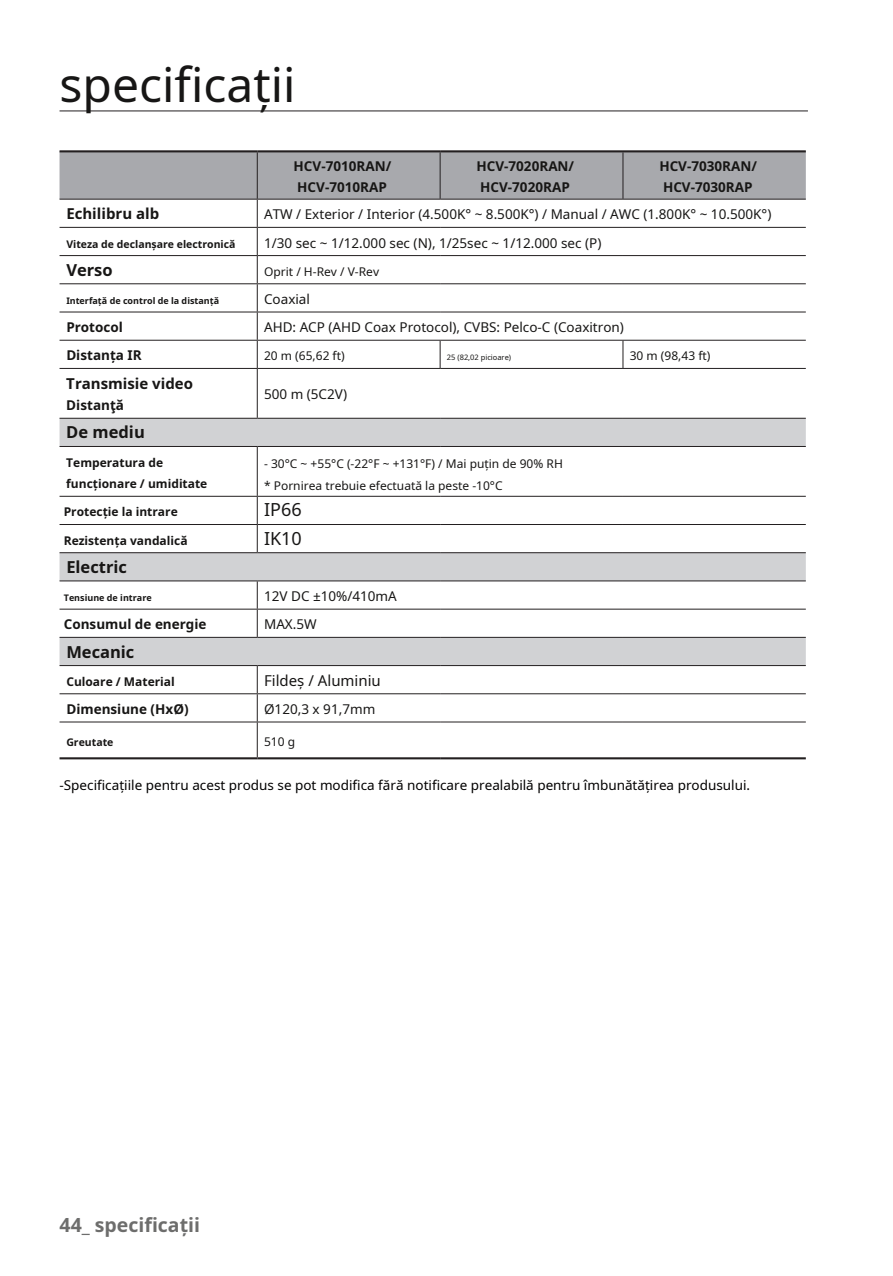
<style>
.page{position:relative;width:893px;height:1276px;background:#fff}
.page>*{position:absolute;margin:0;border:0;box-sizing:border-box;transform-origin:0 0}
.t1{font:48px "Noto Sans";color:#171615}
.t2{font:700 19.5px "Noto Sans";color:#6d6d6c}
.t3{font:18px/28.2px "Noto Sans";color:#171615}
.t4{font:700 16.5px "Noto Sans";color:#171615}
.t5{font:700 15px "Noto Sans";color:#171615}
.t6{font:15px "Noto Sans";color:#171615}
.t7{font:13.5px/28.2px "Noto Sans";color:#171615}
.t8{font:700 13.5px/21.6px "Noto Sans";color:#171615}
.t9{font:13.5px "Noto Sans";color:#020000}
.t10{font:12px/21.6px "Noto Sans";color:#171615}
.t11{font:700 12px/21.6px "Noto Sans";color:#171615}
.t12{font:700 10.5px "Noto Sans";color:#171615}
.t13{font:700 9px "Noto Sans";color:#171615}
.t14{font:7.5px "Noto Sans";color:#171615}
</style>
<div class="page">
<hr style="left:60px;top:110px;width:748px;height:1px;background:#231f20">
<svg style="left:60px;top:419px;width:746px;height:246px"></svg>
<hr style="left:623px;top:150px;width:183px;height:2px;background:#231f20">
<hr style="left:60px;top:150px;width:197px;height:2px;background:#231f20">
<hr style="left:257px;top:150px;width:183px;height:2px;background:#231f20">
<hr style="left:440px;top:150px;width:183px;height:2px;background:#231f20">
<hr style="left:60px;top:368px;width:197px;height:1px;background:#231f20">
<hr style="left:257px;top:368px;width:183px;height:1px;background:#231f20">
<hr style="left:257px;top:369px;width:1px;height:49px;background:#231f20">
<hr style="left:440px;top:368px;width:183px;height:1px;background:#231f20">
<hr style="left:623px;top:368px;width:183px;height:1px;background:#231f20">
<hr style="left:60px;top:418px;width:197px;height:1px;background:#231f20">
<hr style="left:257px;top:418px;width:183px;height:1px;background:#231f20">
<hr style="left:440px;top:418px;width:183px;height:1px;background:#231f20">
<hr style="left:623px;top:418px;width:183px;height:1px;background:#231f20">
<hr style="left:60px;top:446px;width:197px;height:1px;background:#231f20">
<hr style="left:257px;top:446px;width:183px;height:1px;background:#231f20">
<hr style="left:257px;top:447px;width:1px;height:49px;background:#231f20">
<hr style="left:440px;top:446px;width:183px;height:1px;background:#231f20">
<hr style="left:623px;top:446px;width:183px;height:1px;background:#231f20">
<hr style="left:60px;top:496px;width:197px;height:1px;background:#231f20">
<hr style="left:257px;top:496px;width:183px;height:1px;background:#231f20">
<hr style="left:440px;top:496px;width:183px;height:1px;background:#231f20">
<hr style="left:623px;top:496px;width:183px;height:1px;background:#231f20">
<hr style="left:60px;top:524px;width:197px;height:1px;background:#231f20">
<hr style="left:257px;top:524px;width:183px;height:1px;background:#231f20">
<svg style="left:257px;top:497px;width:1px;height:55px"></svg>
<hr style="left:440px;top:524px;width:183px;height:1px;background:#231f20">
<hr style="left:623px;top:524px;width:183px;height:1px;background:#231f20">
<hr style="left:60px;top:552px;width:197px;height:1px;background:#231f20">
<hr style="left:257px;top:552px;width:183px;height:1px;background:#231f20">
<hr style="left:440px;top:552px;width:183px;height:1px;background:#231f20">
<hr style="left:623px;top:552px;width:183px;height:1px;background:#231f20">
<hr style="left:60px;top:580px;width:197px;height:1px;background:#231f20">
<hr style="left:257px;top:580px;width:183px;height:1px;background:#231f20">
<hr style="left:440px;top:580px;width:183px;height:1px;background:#231f20">
<hr style="left:623px;top:580px;width:183px;height:1px;background:#231f20">
<hr style="left:60px;top:608px;width:197px;height:1px;background:#231f20">
<hr style="left:257px;top:608px;width:183px;height:1px;background:#231f20">
<svg style="left:257px;top:581px;width:1px;height:56px"></svg>
<hr style="left:440px;top:608px;width:183px;height:1px;background:#231f20">
<hr style="left:623px;top:608px;width:183px;height:1px;background:#231f20">
<hr style="left:60px;top:637px;width:197px;height:1px;background:#231f20">
<hr style="left:257px;top:637px;width:183px;height:1px;background:#231f20">
<hr style="left:440px;top:637px;width:183px;height:1px;background:#231f20">
<hr style="left:623px;top:637px;width:183px;height:1px;background:#231f20">
<hr style="left:60px;top:665px;width:197px;height:1px;background:#231f20">
<hr style="left:257px;top:665px;width:183px;height:1px;background:#231f20">
<hr style="left:440px;top:665px;width:183px;height:1px;background:#231f20">
<hr style="left:623px;top:665px;width:183px;height:1px;background:#231f20">
<hr style="left:60px;top:693px;width:197px;height:1px;background:#231f20">
<hr style="left:257px;top:693px;width:183px;height:1px;background:#231f20">
<svg style="left:257px;top:666px;width:1px;height:55px"></svg>
<hr style="left:440px;top:693px;width:183px;height:1px;background:#231f20">
<hr style="left:623px;top:693px;width:183px;height:1px;background:#231f20">
<hr style="left:60px;top:721px;width:197px;height:1px;background:#231f20">
<hr style="left:257px;top:721px;width:183px;height:1px;background:#231f20">
<hr style="left:257px;top:722px;width:1px;height:35px;background:#231f20">
<hr style="left:440px;top:721px;width:183px;height:1px;background:#231f20">
<hr style="left:623px;top:721px;width:183px;height:1px;background:#231f20">
<svg style="left:60px;top:151px;width:746px;height:217px"></svg>
<hr style="left:60px;top:757px;width:197px;height:2px;background:#231f20">
<hr style="left:257px;top:757px;width:183px;height:2px;background:#231f20">
<hr style="left:440px;top:757px;width:183px;height:2px;background:#231f20">
<hr style="left:623px;top:757px;width:183px;height:2px;background:#231f20">
<h1 class="t1" style="left:60px;top:51px;width:237px">specificații</h1>
<p class="t5" style="left:66px;top:203px;width:94px">Echilibru alb</p>
<p class="t12" style="left:66px;top:236px;width:171px">Viteza de declanșare electronică</p>
<p class="t4" style="left:66px;top:258px;width:48px">Verso</p>
<p class="t13" style="left:66px;top:294px;width:154px">Interfață de control de la distanță</p>
<p class="t8" style="left:66px;top:313px;width:77px;line-height:28.2px">Protocol<br>Distanța IR</p>
<p class="t5" style="left:66px;top:372px;width:128px">Transmisie video</p>
<p class="t8" style="left:66px;top:394px;width:59px">Distanţă</p>
<p class="t8" style="left:294px;top:154px;width:99px">HCV-7010RAN/<br>HCV-7010RAP</p>
<p class="t8" style="left:476px;top:154px;width:99px">HCV-7020RAN/<br>HCV-7020RAP</p>
<p class="t8" style="left:659px;top:154px;width:99px">HCV-7030RAN/<br>HCV-7030RAP</p>
<p class="t7" style="left:264px;top:200px;width:509px">ATW / Exterior / Interior (4.500K° ~ 8.500K°) / Manual / AWC (1.800K° ~ 10.500K°)<br>1/30 sec ~ 1/12.000 sec (N), 1/25sec ~ 1/12.000 sec (P)</p>
<p class="t10" style="left:264px;top:260px;width:117px">Oprit / H-Rev / V-Rev</p>
<p class="t7" style="left:264px;top:285px;width:361px">Coaxial<br>AHD: ACP (AHD Coax Protocol), CVBS: Pelco-C (Coaxitron)</p>
<p class="t10" style="left:264px;top:345px;width:82px">20 m (65,62 ft)</p>
<p class="t14" style="left:447px;top:352px;width:66px">25 (82,02 picioare)</p>
<p class="t10" style="left:630px;top:345px;width:82px">30 m (98,43 ft)</p>
<p class="t7" style="left:264px;top:380px;width:84px">500 m (5C2V)</p>
<p class="t4" style="left:66px;top:421px;width:80px">De mediu</p>
<p class="t11" style="left:66px;top:451px;width:143px">Temperatura de funcționare / umiditate</p>
<p class="t10" style="left:264px;top:453px;width:300px">- 30°C ~ +55°C (-22°F ~ +131°F) / Mai puțin de 90% RH * Pornirea trebuie efectuată la peste -10°C</p>
<p class="t11" style="left:64px;top:501px;width:115px">Protecție la intrare</p>
<p class="t11" style="left:64px;top:529px;width:125px">Rezistența vandalică</p>
<h3 class="t3" style="left:264px;top:495px;width:39px">IP66<br>IK10</h3>
<p class="t4" style="left:66px;top:555px;width:62px">Electric</p>
<p class="t13" style="left:64px;top:591px;width:89px">Tensiune de intrare</p>
<p class="t8" style="left:64px;top:613px;width:144px">Consumul de energie</p>
<p class="t4" style="left:66px;top:640px;width:70px">Mecanic</p>
<p class="t11" style="left:66px;top:670px;width:110px">Culoare / Material</p>
<p class="t8" style="left:66px;top:698px;width:124px">Dimensiune (HxØ)</p>
<p class="t7" style="left:264px;top:582px;width:134px">12V DC ±10%/410mA<br>MAX.5W</p>
<p class="t6" style="left:264px;top:670px;width:118px">Fildeș / Aluminiu</p>
<p class="t7" style="left:264px;top:694px;width:113px">Ø120,3 x 91,7mm</p>
<p class="t12" style="left:66px;top:735px;width:49px">Greutate</p>
<p class="t10" style="left:264px;top:731px;width:33px">510 g</p>
<p class="t9" style="left:60px;top:775px;width:692px">-Specificațiile pentru acest produs se pot modifica fără notificare prealabilă pentru îmbunătățirea produsului.</p>
<h2 class="t2" style="left:60px;top:1211px;width:142px">44_ specificații</h2>
</div>
